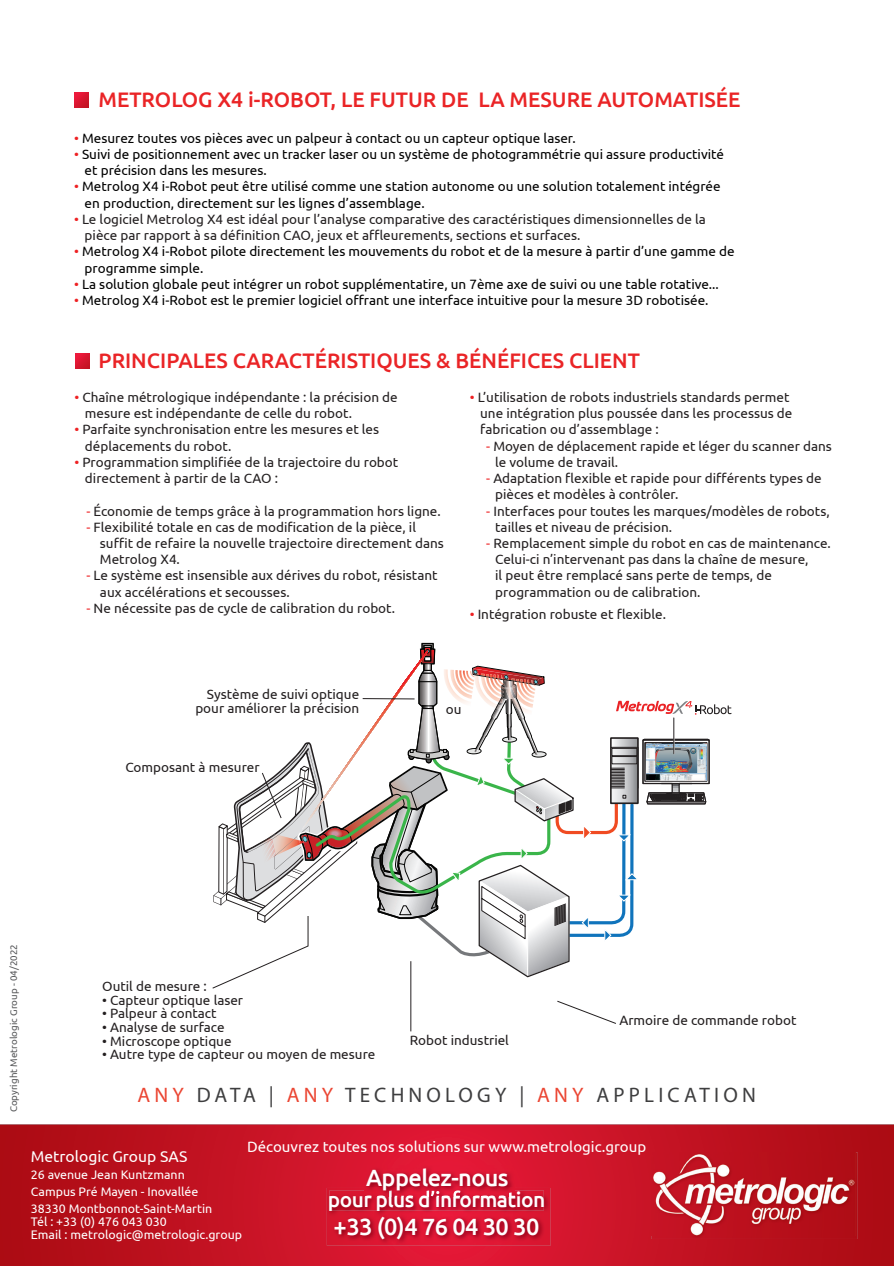
<style>
.page{position:relative;width:894px;height:1266px;background:#fff}
.page>*{position:absolute;margin:0;border:0;box-sizing:border-box;transform-origin:0 0}
.t1{font:500 23.55px "Ubuntu";letter-spacing:-.025em;color:#fff}
.t2{font:500 21px "Ubuntu";color:#ea2426}
.t3{font:21px "Myriad Pro";letter-spacing:.2em;color:#3e3e3f}
.t4{font:500 20.85px "Ubuntu";letter-spacing:-.025em;color:#fff}
.t5{font:15.6px "Ubuntu";color:#fff}
.t6{font:15px "Ubuntu";color:#fff}
.t7{font:13.5px/16.2px "Ubuntu";color:#231f20}
.t8{font:13.5px/16.2px "Ubuntu";color:#000}
.t9{font:12.45px/17px "Ubuntu";color:#fff}
.t10{font:9.75px "Ubuntu";color:#57585a}
.s1{color:#ee2123}
.s2{color:#eb4532}
</style>
<div class="page">
<svg style="left:0;top:1124px;width:893px;height:141px;background:#c41323"></svg>
<img style="left:651px;top:1152px;width:206px;height:86px">
<img style="left:651px;top:1151px;width:204px;height:84px">
<img style="left:327px;top:1187px;width:223px;height:58px">
<img style="left:329px;top:1190px;width:214px;height:20px">
<img style="left:364px;top:1165px;width:150px;height:25px">
<img style="left:364px;top:1190px;width:150px;height:6px">
<hr style="left:410px;top:961px;width:1px;height:70px;background:#231f20">
<svg style="left:557px;top:1000px;width:59px;height:24px"></svg>
<svg style="left:212px;top:642px;width:519px;height:346px"></svg>
<svg style="left:74px;top:93px;width:15px;height:14px"></svg>
<svg style="left:75px;top:353px;width:15px;height:15px"></svg>
<h2 class="t2" style="left:99px;top:86px;width:643px">METROLOG X4 i-ROBOT, LE FUTUR DE LA MESURE AUTOMATISÉE</h2>
<p class="t8" style="left:74px;top:129px;width:503px"><span class="s1">•</span> Mesurez toutes vos pièces avec un palpeur à contact ou un capteur optique laser.</p>
<p class="t8" style="left:85px;top:146px;width:640px;text-indent:-11px"><span class="s1">•</span> Suivi de positionnement avec un tracker laser ou un système de photogrammétrie qui assure productivité et précision dans les mesures.</p>
<p class="t8" style="left:85px;top:178px;width:637px;text-indent:-11px"><span class="s1">•</span> Metrolog X4 i-Robot peut être utilisé comme une station autonome ou une solution totalement intégrée en production, directement sur les lignes d’assemblage.</p>
<p class="t7" style="left:85px;top:210px;width:622px;text-indent:-11px"><span class="s1">•</span> Le logiciel Metrolog X4 est idéal pour l’analyse comparative des caractéristiques dimensionnelles de la pièce par rapport à sa définition CAO, jeux et affleurements, sections et surfaces.</p>
<p class="t8" style="left:85px;top:243px;width:651px;text-indent:-11px"><span class="s1">•</span> Metrolog X4 i-Robot pilote directement les mouvements du robot et de la mesure à partir d’une gamme de programme simple.</p>
<p class="t8" style="left:74px;top:275px;width:646px"><span class="s1">•</span> La solution globale peut intégrer un robot supplémentatire, un 7ème axe de suivi ou une table rotative...</p>
<p class="t8" style="left:74px;top:291px;width:635px"><span class="s1">•</span> Metrolog X4 i-Robot est le premier logiciel offrant une interface intuitive pour la mesure 3D robotisée.</p>
<h2 class="t2" style="left:99px;top:347px;width:542px">PRINCIPALES CARACTÉRISTIQUES &amp; BÉNÉFICES CLIENT</h2>
<p class="t7" style="left:480px;top:388px;width:313px;text-indent:-11px"><span class="s1">•</span> L’utilisation de robots industriels standards permet une intégration plus poussée dans les processus de fabrication ou d’assemblage :</p>
<p class="t7" style="left:495px;top:437px;width:338px;text-indent:-9px"><span class="s1">-</span> Moyen de déplacement rapide et léger du scanner dans le volume de travail.</p>
<p class="t7" style="left:495px;top:469px;width:328px;text-indent:-9px"><span class="s1">-</span> Adaptation flexible et rapide pour différents types de pièces et modèles à contrôler.</p>
<p class="t7" style="left:495px;top:502px;width:336px;text-indent:-9px"><span class="s1">-</span> Interfaces pour toutes les marques/modèles de robots, tailles et niveau de précision.</p>
<p class="t7" style="left:495px;top:534px;width:337px;text-indent:-9px"><span class="s1">-</span> Remplacement simple du robot en cas de maintenance.<br>Celui-ci n’intervenant pas dans la chaîne de mesure,<br>il peut être remplacé sans perte de temps, de programmation ou de calibration.</p>
<p class="t7" style="left:469px;top:605px;width:198px"><span class="s1">•</span> Intégration robuste et flexible.</p>
<p class="t7" style="left:85px;top:388px;width:314px;text-indent:-11px"><span class="s1">•</span> Chaîne métrologique indépendante : la précision de mesure est indépendante de celle du robot.</p>
<p class="t7" style="left:85px;top:421px;width:296px;text-indent:-11px"><span class="s1">•</span> Parfaite synchronisation entre les mesures et les déplacements du robot.</p>
<p class="t7" style="left:85px;top:453px;width:315px;text-indent:-11px"><span class="s1">•</span> Programmation simplifiée de la trajectoire du robot directement à partir de la CAO :</p>
<p class="t7" style="left:86px;top:502px;width:356px"><span class="s1">-</span> Économie de temps grâce à la programmation hors ligne.</p>
<p class="t7" style="left:100px;top:518px;width:345px;text-indent:-14px"><span class="s1">-</span> Flexibilité totale en cas de modification de la pièce, il suffit de refaire la nouvelle trajectoire directement dans<br>Metrolog X4.</p>
<p class="t7" style="left:100px;top:567px;width:339px;text-indent:-14px"><span class="s1">-</span> Le système est insensible aux dérives du robot, résistant aux accélérations et secousses.</p>
<p class="t7" style="left:86px;top:599px;width:310px"><span class="s1">-</span> Ne nécessite pas de cycle de calibration du robot.</p>
<p class="t7" style="left:195px;top:687px;width:165px;line-height:13.5px;text-align:right">Système de suivi optique pour améliorer la précision</p>
<p class="t7" style="left:125px;top:758px;width:136px">Composant à mesurer</p>
<p class="t7" style="left:446px;top:700px;width:17px">ou</p>
<p class="t10" style="left:8px;top:1112px;width:169px;rotate:-90deg">Copyright Metrologic Group - 04/2022</p>
<p class="t7" style="left:102px;top:977px;width:106px">Outil de mesure :</p>
<p class="t7" style="left:102px;top:991px;width:142px">• Capteur optique laser</p>
<p class="t7" style="left:102px;top:1004px;width:116px">• Palpeur à contact</p>
<p class="t7" style="left:102px;top:1018px;width:124px">• Analyse de surface</p>
<p class="t7" style="left:102px;top:1031px;width:131px">• Microscope optique</p>
<p class="t7" style="left:102px;top:1045px;width:275px">• Autre type de capteur ou moyen de mesure</p>
<p class="t7" style="left:409px;top:1031px;width:101px">Robot industriel</p>
<p class="t7" style="left:619px;top:1011px;width:178px">Armoire de commande robot</p>
<h2 class="t3" style="left:137px;top:1081px;width:619px"><span class="s2">ANY</span> DATA | <span class="s2">ANY</span> TECHNOLOGY | <span class="s2">ANY</span> APPLICATION</h2>
<p class="t6" style="left:247px;top:1137px;width:400px">Découvrez toutes nos solutions sur www.metrologic.group</p>
<p class="t5" style="left:31px;top:1146px;width:158px">Metrologic Group SAS</p>
<p class="t9" style="left:31px;top:1165px;width:183px">26 avenue Jean Kuntzmann<br>Campus Pré Mayen - Inovallée<br>38330 Montbonnot-Saint-Martin</p>
<p class="t9" style="left:31px;top:1213px;width:213px;line-height:13px">Tél : +33 (0) 476 043 030<br>Email : metrologic@metrologic.group</p>
<h1 class="t1" style="left:366px;top:1162px;width:144px">Appelez-nous</h1>
<h3 class="t4" style="left:327px;top:1185px;width:219px">pour plus d’information</h3>
<h1 class="t1" style="left:333px;top:1211px;width:207px">+33 (0)4 76 04 30 30</h1>
</div>
